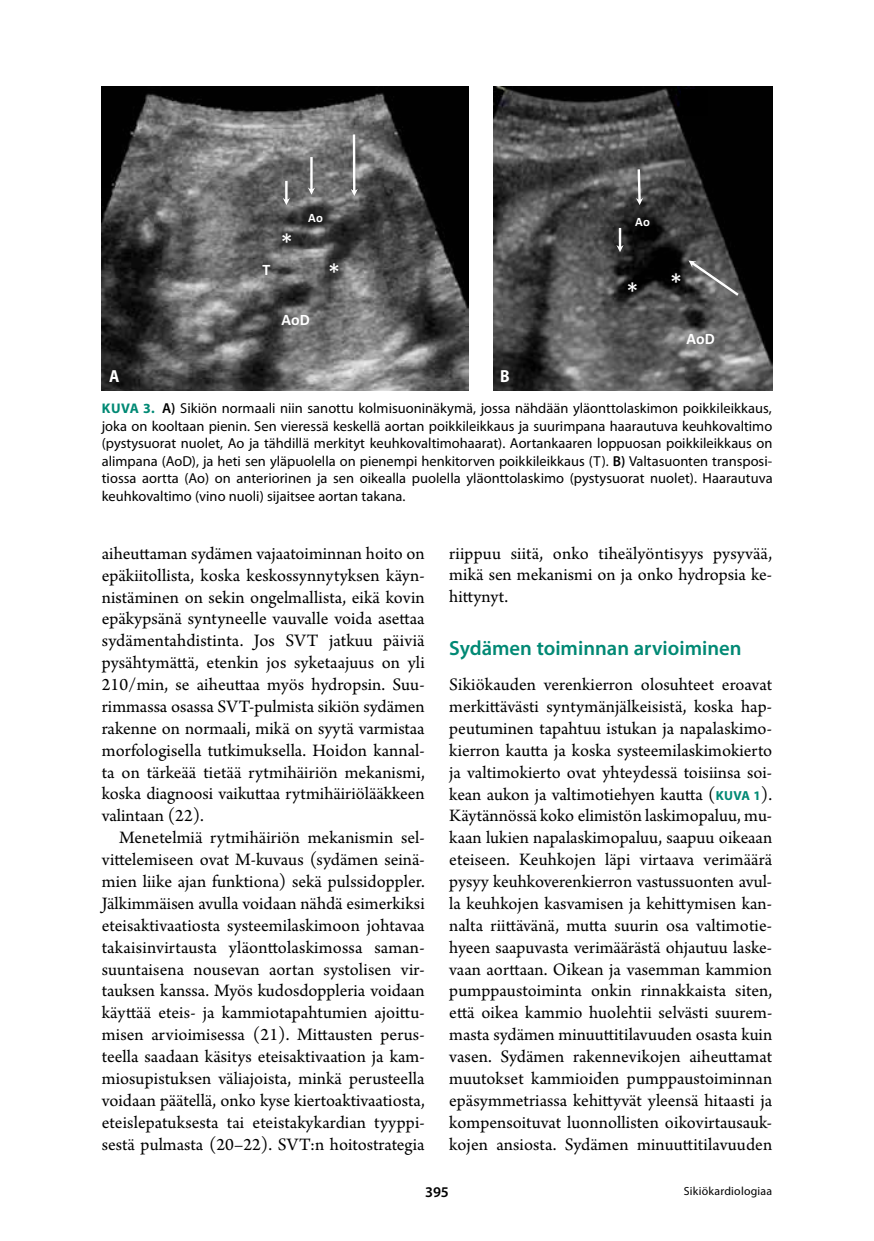
<style>
.page{position:relative;width:874px;height:1241px;background:#fff}
.page>*{position:absolute;margin:0;border:0;box-sizing:border-box;transform-origin:0 0}
.t1{font:25.55px "Calibri";color:#fff}
.t2{font:600 20.65px "Myriad Pro";color:#008974}
.t3{font:18.38px/21.9px "Arno Pro";color:#000;text-align:justify}
.t4{font:700 17.5px "Myriad Pro";color:#fff;scale:.9 1}
.t5{font:700 15.92px "Calibri";color:#fff}
.t6{font:600 14.88px "Myriad Pro";color:#000}
.t7{font:14.35px/17.5px "Myriad Pro";color:#000;text-align:justify}
.t8{font:700 12.78px "Calibri";color:#fff}
.t9{font:11.9px "Myriad Pro";letter-spacing:.02em;color:#000}
.s1{font-weight:700;font-size:14px;color:#008974}
.s2{font-weight:600}
.s3{font-family:"Myriad Pro";font-weight:700;font-size:13.12px;color:#008974}
</style>
<div class="page">
<img style="left:102px;top:87px;width:366px;height:304px">
<svg style="left:282px;top:181px;width:8px;height:24px"></svg>
<svg style="left:308px;top:157px;width:7px;height:38px"></svg>
<img style="left:493px;top:87px;width:278px;height:304px">
<div style="left:681px;top:90px;width:26px;height:25px;background:#000"></div>
<div style="left:680px;top:89px;width:27px;height:26px;border:1px solid #000"></div>
<svg style="left:688px;top:260px;width:50px;height:36px;background:#686868"></svg>
<svg style="left:350px;top:134px;width:7px;height:62px"></svg>
<svg style="left:635px;top:169px;width:7px;height:36px"></svg>
<svg style="left:616px;top:228px;width:7px;height:24px"></svg>
<h1 class="t1" style="left:280px;top:224px;width:14px">*</h1>
<p class="t8" style="left:308px;top:208px;width:16px">Ao</p>
<p class="t8" style="left:635px;top:212px;width:16px">Ao</p>
<p class="t5" style="left:262px;top:258px;width:9px">T</p>
<h1 class="t1" style="left:327px;top:255px;width:14px">*</h1>
<p class="t5" style="left:281px;top:309px;width:30px">AoD</p>
<p class="t4" style="left:109px;top:364px;width:13px">A</p>
<p class="t4" style="left:500px;top:364px;width:12px">B</p>
<h1 class="t1" style="left:625px;top:274px;width:14px">*</h1>
<h1 class="t1" style="left:669px;top:264px;width:14px">*</h1>
<p class="t5" style="left:686px;top:327px;width:30px">AoD</p>
<p class="t7" style="left:102px;top:399px;width:672px"><span class="s1">KUVA 3.</span> <span class="s2">A)</span> Sikiön normaali niin sanottu kolmisuoninäkymä, jossa nähdään yläonttolaskimon poikkileikkaus, joka on kooltaan pienin. Sen vieressä keskellä aortan poikkileikkaus ja suurimpana haarautuva keuhkovaltimo (pystysuorat nuolet, Ao ja tähdillä merkityt keuhkovaltimohaarat). Aortankaaren loppuosan poikkileikkaus on alimpana (AoD), ja heti sen yläpuolella on pienempi henkitorven poikkileikkaus (T). <span class="s2">B)</span> Valtasuonten transposi&shy;tiossa aortta (Ao) on anteriorinen ja sen oikealla puolella yläonttolaskimo (pystysuorat nuolet). Haarautuva keuhkovaltimo (vino nuoli) sijaitsee aortan takana.</p>
<p class="t3" style="left:449px;top:543px;width:324px">riippuu siitä, onko tiheälyöntisyys pysyvää, mikä sen mekanismi on ja onko hydropsia ke&shy;hittynyt.</p>
<p class="t2" style="left:449px;top:635px;width:294px">Sydämen toiminnan arvioiminen</p>
<p class="t3" style="left:449px;top:674px;width:324px">Sikiökauden verenkierron olosuhteet eroavat merkittävästi syntymänjälkeisistä, koska hap&shy;peutuminen tapahtuu istukan ja napalaskimo&shy;kierron kautta ja koska systeemilaskimokierto ja valtimokierto ovat yhteydessä toisiinsa soi&shy;kean aukon ja valtimotiehyen kautta (<span class="s3">KUVA 1</span>).<br>Käytännössä koko elimistön laskimopaluu, mu&shy;kaan lukien napalaskimopaluu, saapuu oikeaan eteiseen. Keuhkojen läpi virtaava verimäärä pysyy keuhkoverenkierron vastussuonten avul&shy;la keuhkojen kasvamisen ja kehittymisen kan&shy;nalta riittävänä, mutta suurin osa valtimotie&shy;hyeen saapuvasta verimäärästä ohjautuu laske&shy;vaan aorttaan. Oikean ja vasemman kammion pumppaustoiminta onkin rinnakkaista siten, että oikea kammio huolehtii selvästi suurem&shy;masta sydämen minuuttitilavuuden osasta kuin vasen. Sydämen rakennevikojen aiheuttamat muutokset kammioiden pumppaustoiminnan epäsymmetriassa kehittyvät yleensä hitaasti ja kompensoituvat luonnollisten oikovirtausauk&shy;kojen ansiosta. Sydämen minuuttitilavuuden</p>
<p class="t9" style="left:683px;top:1183px;width:90px">Sikiökardiologiaa</p>
<p class="t3" style="left:102px;top:543px;width:324px">aiheuttaman sydämen vajaatoiminnan hoito on epäkiitollista, koska keskossynnytyksen käyn&shy;nistäminen on sekin ongelmallista, eikä kovin epäkypsänä syntyneelle vauvalle voida asettaa sydämentahdistinta. Jos SVT jatkuu päiviä pysähtymättä, etenkin jos syketaajuus on yli 210/min, se aiheuttaa myös hydropsin. Suu&shy;rimmassa osassa SVT-pulmista sikiön sydämen rakenne on normaali, mikä on syytä varmistaa morfologisella tutkimuksella. Hoidon kannal&shy;ta on tärkeää tietää rytmihäiriön mekanismi, koska diagnoosi vaikuttaa rytmihäiriölääkkeen valintaan (22).</p>
<p class="t3" style="left:102px;top:827px;width:324px;text-indent:17px">Menetelmiä rytmihäiriön mekanismin sel&shy;vittelemiseen ovat M-kuvaus (sydämen seinä&shy;mien liike ajan funktiona) sekä pulssidoppler.<br>Jälkimmäisen avulla voidaan nähdä esimerkiksi eteisaktivaatiosta systeemilaskimoon johtavaa takaisinvirtausta yläonttolaskimossa saman&shy;suuntaisena nousevan aortan systolisen vir&shy;tauksen kanssa. Myös kudosdoppleria voidaan käyttää eteis- ja kammiotapahtumien ajoittu&shy;misen arvioimisessa (21). Mittausten perus&shy;teella saadaan käsitys eteisaktivaation ja kam&shy;miosupistuksen väliajoista, minkä perusteella voidaan päätellä, onko kyse kiertoaktivaatiosta, eteislepatuksesta tai eteistakykardian tyyppi&shy;sestä pulmasta (20–22). SVT:n hoitostrategia</p>
<p class="t6" style="left:425px;top:1182px;width:25px">395</p>
</div>
